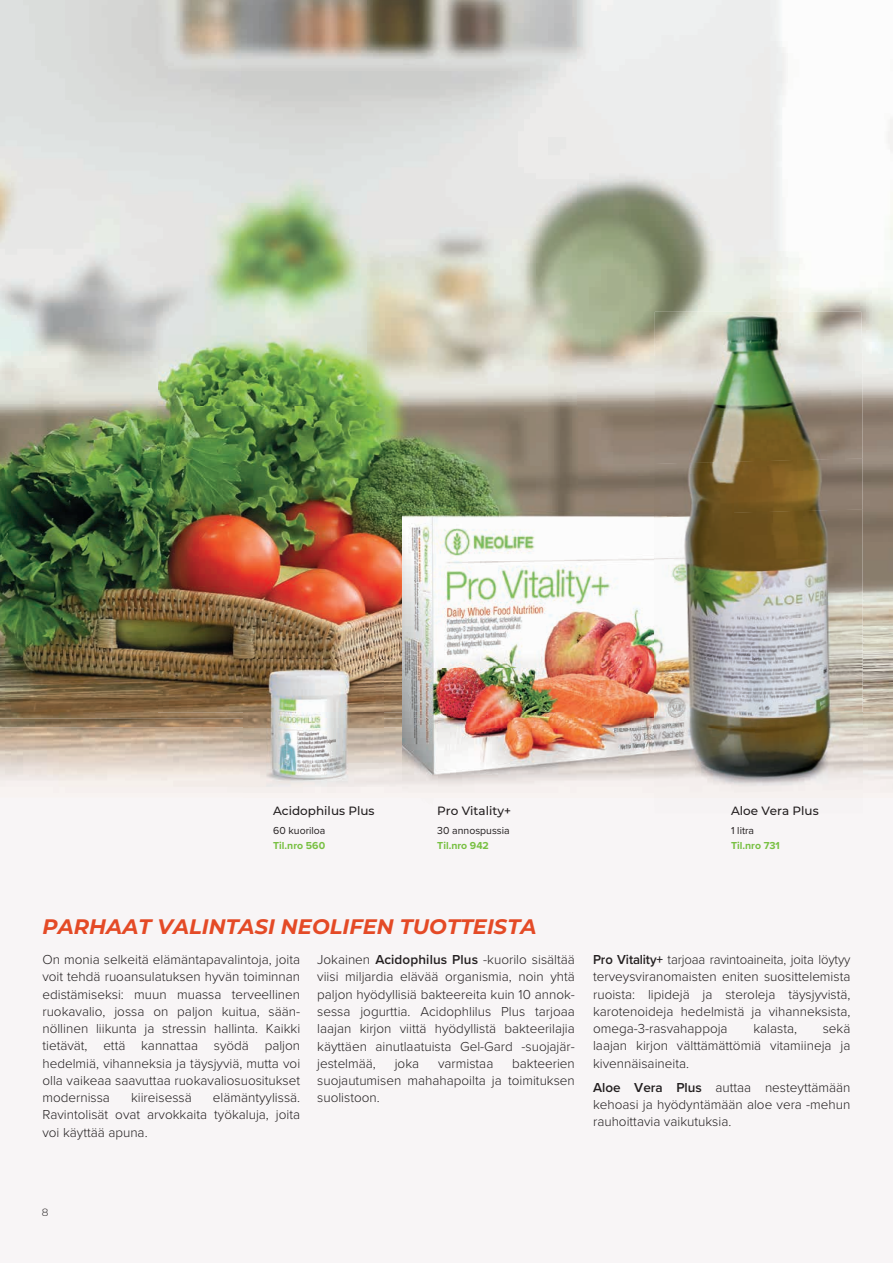
<style>
.page{position:relative;width:893px;height:1263px;background:#fff}
.page>*{position:absolute;margin:0;border:0;box-sizing:border-box;transform-origin:0 0}
.t1{font:italic 700 21px "Montserrat";color:#e44a26}
.t2{font:300 13.5px/17.2px "Proxima Nova";color:#231f20;text-align:justify}
.t3{font:500 12px "Montserrat";color:#231f20}
.t4{font:700 10.5px "Proxima Nova";color:#78c042}
.t5{font:10.5px "Proxima Nova";color:#231f20}
.t6{font:300 10.5px "Montserrat";color:#231f20}
.s1{font-weight:600}
</style>
<div class="page">
<div style="left:0;top:712px;width:893px;height:551px;background:#f8f5f6"></div>
<img style="left:158px;top:0;width:628px;height:203px">
<img style="left:0;top:100px;width:158px;height:612px">
<img style="left:157px;top:203px;width:421px;height:204px">
<img style="left:578px;top:203px;width:210px;height:153px">
<img style="left:578px;top:356px;width:77px;height:138px">
<img style="left:863px;top:356px;width:30px;height:356px">
<img style="left:157px;top:407px;width:210px;height:203px">
<img style="left:367px;top:407px;width:211px;height:101px">
<img style="left:367px;top:508px;width:35px;height:204px">
<img style="left:157px;top:610px;width:105px;height:102px">
<img style="left:262px;top:610px;width:106px;height:49px">
<img style="left:0;top:0;width:200px;height:100px">
<img style="left:0;top:712px;width:893px;height:7px">
<img style="left:0;top:719px;width:402px;height:68px">
<img style="left:402px;top:494px;width:332px;height:295px">
<img style="left:655px;top:312px;width:208px;height:146px">
<img style="left:655px;top:458px;width:208px;height:55px">
<img style="left:734px;top:509px;width:129px;height:283px">
<img style="left:243px;top:659px;width:140px;height:129px">
<p class="t3" style="left:273px;top:803px;width:103px">Acidophilus Plus</p>
<p class="t5" style="left:273px;top:822px;width:54px">60 kuoriloa</p>
<p class="t4" style="left:273px;top:837px;width:53px">Til.nro 560</p>
<p class="t3" style="left:437px;top:803px;width:75px">Pro Vitality+</p>
<p class="t5" style="left:437px;top:822px;width:74px">30 annospussia</p>
<p class="t4" style="left:437px;top:837px;width:53px">Til.nro 942</p>
<p class="t3" style="left:731px;top:803px;width:89px">Aloe Vera Plus</p>
<p class="t5" style="left:731px;top:822px;width:25px">1 litra</p>
<p class="t4" style="left:731px;top:837px;width:50px">Til.nro 731</p>
<h1 class="t1" style="left:42px;top:911px;width:495px">PARHAAT VALINTASI NEOLIFEN TUOTTEISTA</h1>
<p class="t2" style="left:42px;top:950px;width:259px">On monia selkeitä elämäntapavalintoja, joita voit tehdä ruoansulatuksen hyvän toiminnan edistämiseksi: muun muassa terveellinen ruokavalio, jossa on paljon kuitua, sään&shy;nöllinen liikunta ja stressin hallinta. Kaikki tietävät, että kannattaa syödä paljon hedelmiä, vihanneksia ja täysjyviä, mutta voi olla vaikeaa saavuttaa ruokavaliosuositukset modernissa</p>
<p class="t2" style="left:42px;top:1088px;width:259px;text-indent:170px">elämäntyylissä.<br>Ravintolisät ovat arvokkaita työkaluja, joita voi käyttää apuna.</p>
<p class="t2" style="left:131px;top:1088px;width:62px">kiireisessä</p>
<p class="t2" style="left:317px;top:950px;width:259px">Jokainen <span class="s1">Acidophilus Plus</span> -kuorilo sisältää viisi miljardia elävää organismia, noin yhtä paljon hyödyllisiä bakteereita kuin 10 annok&shy;sessa jogurttia. Acidophlilus Plus tarjoaa laajan kirjon viittä hyödyllistä bakteerilajia käyttäen ainutlaatuista Gel-Gard -suojajär&shy;jestelmää,</p>
<p class="t2" style="left:317px;top:1054px;width:259px;text-indent:195px">bakteerien suojautumisen mahahapoilta ja toimituksen suolistoon.</p>
<p class="t2" style="left:395px;top:1054px;width:26px">joka</p>
<p class="t2" style="left:438px;top:1054px;width:57px">varmistaa</p>
<p class="t2" style="left:593px;top:950px;width:259px"><span class="s1">Pro Vitality+</span> tarjoaa ravintoaineita, joita löytyy terveysviranomaisten eniten suosittelemista ruoista: lipidejä ja steroleja täysjyvistä, karotenoideja hedelmistä ja vihanneksista, omega-3-rasvahappoja</p>
<p class="t2" style="left:593px;top:1019px;width:259px;text-indent:230px">sekä laajan kirjon välttämättömiä vitamiineja ja kivennäisaineita.</p>
<p class="t2" style="left:593px;top:1078px;width:259px"><span class="s1">Aloe Vera Plus</span> auttaa nesteyttämään kehoasi ja hyödyntämään aloe vera -mehun rauhoittavia vaikutuksia.</p>
<p class="t2" style="left:753px;top:1019px;width:45px">kalasta,</p>
<p class="t6" style="left:42px;top:1205px;width:8px">8</p>
</div>
